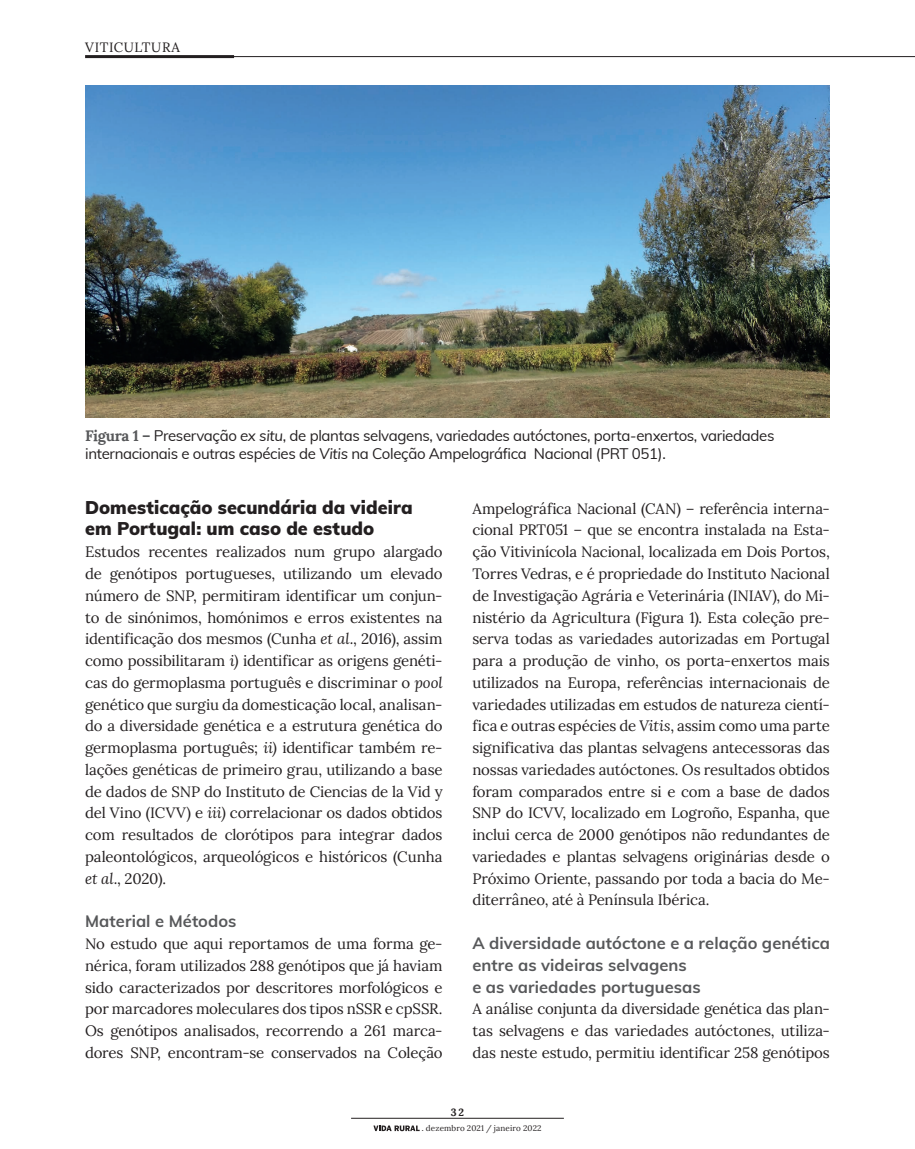
<style>
.page{position:relative;width:915px;height:1149px;background:#fff}
.page>*{position:absolute;margin:0;border:0;box-sizing:border-box;transform-origin:0 0}
.t1{font:900 18px/21.8px "Muli";letter-spacing:.005em;color:#231f20}
.t2{font:700 16.5px/21.8px "Muli";letter-spacing:.005em;color:#57585a}
.t3{font:15px/21.8px "Lora";letter-spacing:-.01em;color:#231f20;text-align:justify}
.t4{font:15px/18px "Muli";letter-spacing:-.02em;color:#231f20}
.t5{font:13.5px "Lora";letter-spacing:.04em;color:#231f20}
.t6{font:700 10.5px "Lora";color:#231f20}
.t7{font:8.1px "Lora";letter-spacing:.015em;color:#231f20}
.s1{font-family:"Lora";font-weight:700;color:#57585a}
.s2{font-style:italic}
.s3{font-family:"Poynter Text Roman Two"}
</style>
<div class="page">
<hr style="left:213px;top:56px;width:701px;height:1px;background:#231f20">
<svg style="left:373px;top:1125px;width:46px;height:5px"></svg>
<hr style="left:85px;top:55px;width:149px;height:3px;background:#231f20">
<hr style="left:351px;top:1117px;width:212px;height:1px;background:#231f20">
<img style="left:85px;top:85px;width:744px;height:332px">
<p class="t5" style="left:85px;top:37px;width:96px">VITICULTURA</p>
<p class="t4" style="left:85px;top:425px;width:690px"><span class="s1">Figura 1 –</span> Preservação <span class="s2">ex situ</span>, de plantas selvagens, variedades autóctones, porta-enxertos, variedades internacionais e outras espécies de <span class="s2">Vitis</span> na Coleção Ampelográfica Nacional (PRT 051).</p>
<p class="t1" style="left:85px;top:495px;width:329px">Domesticação secundária da videira em Portugal: um caso de estudo</p>
<p class="t3" style="left:85px;top:540px;width:359px">Estudos recentes realizados num grupo alargado de genótipos portugueses, utilizando um elevado número de SNP, permitiram identificar um conjun&shy;to de sinónimos, homónimos e erros existentes na identificação dos mesmos (Cunha <span class="s2">et al.</span>, 2016), assim como possibilitaram <span class="s2">i)</span> identificar as origens genéti&shy;cas do germoplasma português e discriminar o <span class="s2">pool </span>genético que surgiu da domesticação local, analisan&shy;do a diversidade genética e a estrutura genética do germoplasma português; <span class="s2">ii)</span> identificar também re&shy;lações genéticas de primeiro grau, utilizando a base de dados de SNP do Instituto de Ciencias de la Vid y del Vino (ICVV) e <span class="s2">iii)</span> correlacionar os dados obtidos com resultados de clorótipos para integrar dados paleontológicos, arqueológicos e históricos (Cunha <span class="s2">et al.</span>, 2020).</p>
<p class="t2" style="left:85px;top:909px;width:153px">Material e Métodos</p>
<p class="t3" style="left:85px;top:931px;width:359px">No estudo que aqui reportamos de uma forma ge&shy;nérica, foram utilizados 288 genótipos que já haviam sido caracterizados por descritores morfológicos e por marcadores moleculares dos tipos nSSR e cpSSR.<br>Os genótipos analisados, recorrendo a 261 marca&shy;dores SNP, encontram-se conservados na Coleção</p>
<p class="t3" style="left:472px;top:496px;width:359px">Ampelográfica Nacional (CAN) – referência interna&shy;cional PRT051 – que se encontra instalada na Esta&shy;ção Vitivinícola Nacional, localizada em Dois Portos, Torres Vedras, e é propriedade do Instituto Nacional de Investigação Agrária e Veterinária (INIAV), do Mi&shy;nistério da Agricultura (Figura 1). Esta coleção pre&shy;serva todas as variedades autorizadas em Portugal para a produção de vinho, os porta-enxertos mais utilizados na Europa, referências internacionais de variedades utilizadas em estudos de natureza cientí&shy;fica e outras espécies de <span class="s2">Vitis</span>, assim como uma parte significativa das plantas selvagens antecessoras das nossas variedades autóctones. Os resultados obtidos foram comparados entre si e com a base de dados SNP do ICVV, localizado em Logroño, Espanha, que inclui cerca de 2000 genótipos não redundantes de variedades e plantas selvagens originárias desde o Próximo Oriente, passando por toda a bacia do Me&shy;diterrâneo, até à Península Ibérica.</p>
<p class="t2" style="left:472px;top:931px;width:359px">A diversidade autóctone e a relação genética entre as videiras selvagens<br>e as variedades portuguesas</p>
<p class="t3" style="left:472px;top:996px;width:359px">A análise conjunta da diversidade genética das plan&shy;tas selvagens e das variedades autóctones, utiliza&shy;das neste estudo, permitiu identificar 258 genótipos</p>
<p class="t6" style="left:451px;top:1103px;width:15px">32</p>
<p class="t7" style="left:421px;top:1121px;width:121px"><span class="s3">.</span> dezembro 2021 / janeiro 2022</p>
</div>
